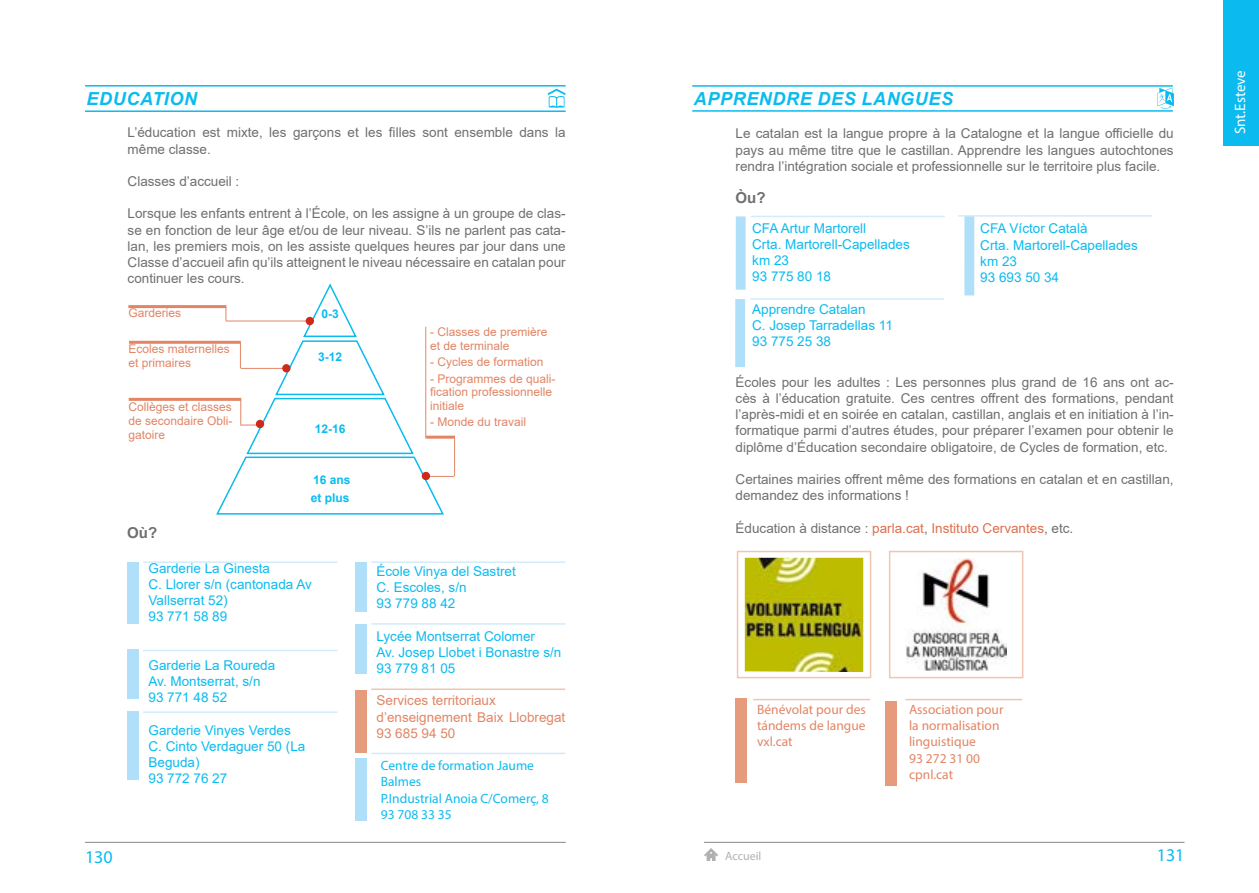
<style>
.page{position:relative;width:1259px;height:893px;background:#fff}
.page>*{position:absolute;margin:0;border:0;box-sizing:border-box;transform-origin:0 0}
.t1{font:italic 700 18px "Arial";letter-spacing:.035em;color:#0bbbef}
.t2{font:18px "Myriad Pro";color:#0bbbef}
.t3{font:15px "Myriad Pro";color:#fff}
.t4{font:700 15px "Arial";color:#706f6f}
.t5{font:13.5px/16.2px "Arial";color:#706f6f;text-align:justify}
.t6{font:13.5px/16.2px "Arial";color:#0bbbef}
.t7{font:13.5px/16.2px "Myriad Pro";color:#e28565;text-align:justify}
.t8{font:13.5px/16.2px "Myriad Pro";color:#0bbbef}
.t9{font:13.5px/16.2px "Arial";color:#e28565}
.t10{font:13.5px "Arial";color:#dd6f4e}
.t11{font:12px/14.4px "Arial";color:#e28565}
.t12{font:700 12px/18px "Arial";color:#0bbbef}
.t13{font:12px "Myriad Pro";color:#b2b1b1}
.s1{color:#706f6f}
</style>
<div class="page">
<hr style="left:692px;top:85px;width:480px;height:2px;background:#0bbbef">
<hr style="left:692px;top:110px;width:480px;height:2px;background:#0bbbef">
<div style="left:1224px;top:0;width:35px;height:145px;background:#0bbbef"></div>
<hr style="left:704px;top:842px;width:480px;height:1px;background:#878787">
<svg style="left:704px;top:848px;width:14px;height:13px"></svg>
<hr style="left:85px;top:85px;width:481px;height:2px;background:#0bbbef">
<hr style="left:85px;top:110px;width:481px;height:2px;background:#0bbbef">
<hr style="left:85px;top:842px;width:481px;height:1px;background:#878787">
<svg style="left:1157px;top:88px;width:17px;height:21px"></svg>
<img style="left:745px;top:558px;width:118px;height:114px">
<img style="left:906px;top:558px;width:101px;height:113px">
<div style="left:735px;top:699px;width:12px;height:84px;background:#e79b7d"></div>
<hr style="left:753px;top:699px;width:117px;height:1px;background:#f1c5b0">
<div style="left:885px;top:702px;width:12px;height:84px;background:#e79b7d"></div>
<hr style="left:905px;top:699px;width:117px;height:1px;background:#f1c5b0">
<div style="left:737px;top:551px;width:134px;height:127px;border:2px solid #f1c5b0"></div>
<div style="left:889px;top:551px;width:134px;height:127px;border:2px solid #f1c5b0"></div>
<hr style="left:128px;top:305px;width:98px;height:3px;background:#e28565">
<hr style="left:129px;top:341px;width:112px;height:3px;background:#e28565">
<hr style="left:129px;top:398px;width:112px;height:3px;background:#e28565">
<svg style="left:215px;top:283px;width:230px;height:232px"></svg>
<div style="left:306px;top:317px;width:8px;height:8px;background:#ce2919;border-radius:50%"></div>
<div style="left:282px;top:364px;width:8px;height:8px;background:#ce2919;border-radius:50%"></div>
<div style="left:256px;top:420px;width:8px;height:8px;background:#ce2919;border-radius:50%"></div>
<hr style="left:426px;top:436px;width:29px;height:3px;background:#e28565">
<hr style="left:425px;top:327px;width:1px;height:111px;background:#e28565">
<hr style="left:424px;top:476px;width:30px;height:1px;background:#e28565">
<hr style="left:454px;top:438px;width:1px;height:38px;background:#e28565">
<div style="left:422px;top:472px;width:8px;height:8px;background:#ce2919;border-radius:50%"></div>
<svg style="left:547px;top:89px;width:19px;height:19px"></svg>
<hr style="left:143px;top:650px;width:194px;height:1px;background:#d2ecfc">
<hr style="left:143px;top:711px;width:194px;height:2px;background:#d2ecfc">
<div style="left:127px;top:563px;width:12px;height:61px;background:#afdff9"></div>
<div style="left:127px;top:650px;width:12px;height:49px;background:#afdff9"></div>
<div style="left:127px;top:711px;width:12px;height:69px;background:#afdff9"></div>
<hr style="left:143px;top:561px;width:194px;height:2px;background:#d2ecfc">
<div style="left:355px;top:563px;width:12px;height:49px;background:#afdff9"></div>
<hr style="left:371px;top:561px;width:194px;height:2px;background:#d2ecfc">
<div style="left:355px;top:625px;width:12px;height:49px;background:#afdff9"></div>
<hr style="left:371px;top:623px;width:194px;height:2px;background:#d2ecfc">
<div style="left:355px;top:690px;width:12px;height:63px;background:#e79b7d"></div>
<hr style="left:371px;top:688px;width:194px;height:2px;background:#f1c5b0">
<div style="left:964px;top:216px;width:10px;height:79px;background:#afdff9"></div>
<hr style="left:958px;top:215px;width:194px;height:2px;background:#d2ecfc">
<div style="left:735px;top:299px;width:10px;height:68px;background:#afdff9"></div>
<hr style="left:750px;top:298px;width:194px;height:2px;background:#d2ecfc">
<div style="left:736px;top:216px;width:9px;height:74px;background:#afdff9"></div>
<hr style="left:750px;top:216px;width:194px;height:1px;background:#d2ecfc">
<div style="left:355px;top:758px;width:12px;height:63px;background:#afdff9"></div>
<hr style="left:371px;top:753px;width:194px;height:1px;background:#d2ecfc">
<h1 class="t1" style="left:87px;top:87px;width:112px">EDUCATION</h1>
<p class="t5" style="left:128px;top:124px;width:439px">L’éducation est mixte, les garçons et les filles sont ensemble dans la même classe.</p>
<p class="t5" style="left:128px;top:173px;width:113px">Classes d’accueil :</p>
<p class="t5" style="left:128px;top:205px;width:439px">Lorsque les enfants entrent à l’École, on les assigne à un groupe de clas&shy;se en fonction de leur âge et/ou de leur niveau. S’ils ne parlent pas cata&shy;lan, les premiers mois, on les assiste quelques heures par jour dans une Classe d’accueil afin qu’ils atteignent le niveau nécessaire en catalan pour continuer les cours.</p>
<p class="t12" style="left:321px;top:305px;width:19px">0-3</p>
<p class="t12" style="left:318px;top:348px;width:26px">3-12</p>
<p class="t11" style="left:128px;top:305px;width:54px">Garderies</p>
<p class="t11" style="left:128px;top:341px;width:103px">Écoles maternelles et primaires</p>
<p class="t11" style="left:430px;top:325px;width:119px;line-height:13.5px">- Classes de première et de terminale</p>
<p class="t11" style="left:430px;top:355px;width:115px">- Cycles de formation</p>
<p class="t11" style="left:430px;top:372px;width:127px;line-height:13.5px">- Programmes de quali&shy;fication professionnelle initiale</p>
<p class="t11" style="left:430px;top:415px;width:98px">- Monde du travail</p>
<p class="t11" style="left:128px;top:399px;width:106px;text-align:justify">Collèges et classes de secondaire Obli&shy;gatoire</p>
<p class="t12" style="left:315px;top:420px;width:32px">12-16</p>
<p class="t12" style="left:311px;top:471px;width:41px">16 ans et plus</p>
<p class="t4" style="left:127px;top:523px;width:31px">Où?</p>
<p class="t6" style="left:148px;top:560px;width:165px">Garderie La Ginesta<br>C. Llorer s/n (cantonada Av<br>Vallserrat 52)<br>93 771 58 89</p>
<p class="t6" style="left:148px;top:657px;width:128px">Garderie La Roureda<br>Av. Montserrat, s/n<br>93 771 48 52</p>
<p class="t6" style="left:148px;top:722px;width:158px">Garderie Vinyes Verdes<br>C. Cinto Verdaguer 50 (La<br>Beguda)<br>93 772 76 27</p>
<p class="t6" style="left:376px;top:563px;width:141px">École Vinya del Sastret<br>C. Escoles, s/n<br>93 779 88 42</p>
<p class="t6" style="left:376px;top:628px;width:186px">Lycée Montserrat Colomer<br>Av. Josep Llobet i Bonastre s/n<br>93 779 81 05</p>
<p class="t9" style="left:376px;top:692px;width:190px">Services territoriaux d’enseignement Baix Llobregat<br>93 685 94 50</p>
<p class="t8" style="left:381px;top:757px;width:169px">Centre de formation Jaume<br>Balmes<br>P.Industrial Anoia C/Comerç, 8<br>93 708 33 35</p>
<h1 class="t1" style="left:694px;top:86px;width:261px">APPRENDRE DES LANGUES</h1>
<p class="t5" style="left:735px;top:125px;width:439px">Le catalan est la langue propre à la Catalogne et la langue officielle du pays au même titre que le castillan. Apprendre les langues autochtones rendra l’intégration sociale et professionnelle sur le territoire plus facile.</p>
<p class="t4" style="left:735px;top:187px;width:31px">Òu?</p>
<p class="t6" style="left:752px;top:220px;width:159px">CFA Artur Martorell<br>Crta. Martorell-Capellades km 23<br>93 775 80 18</p>
<p class="t6" style="left:752px;top:301px;width:142px">Apprendre Catalan<br>C. Josep Tarradellas 11<br>93 775 25 38</p>
<p class="t6" style="left:980px;top:220px;width:159px">CFA Víctor Català<br>Crta. Martorell-Capellades km 23<br>93 693 50 34</p>
<p class="t5" style="left:735px;top:374px;width:439px">Écoles pour les adultes : Les personnes plus grand de 16 ans ont ac&shy;cès à l’éducation gratuite. Ces centres offrent des formations, pendant l’après-midi et en soirée en catalan, castillan, anglais et en initiation à l’in&shy;formatique parmi d’autres études, pour préparer l’examen pour obtenir le diplôme d’Éducation secondaire obligatoire, de Cycles de formation, etc.</p>
<p class="t5" style="left:735px;top:471px;width:439px">Certaines mairies offrent même des formations en catalan et en castillan, demandez des informations !</p>
<p class="t10" style="left:735px;top:518px;width:339px"><span class="s1">Éducation à distance :</span> parla.cat<span class="s1">,</span> Instituto Cervantes<span class="s1">, etc.</span></p>
<p class="t7" style="left:757px;top:701px;width:110px">Bénévolat pour des tándems de langue vxl.cat</p>
<p class="t7" style="left:909px;top:701px;width:96px;text-align:left">Association pour la normalisation linguistique<br>93 272 31 00 cpnl.cat</p>
<h1 class="t2" style="left:85px;top:846px;width:29px">130</h1>
<p class="t13" style="left:725px;top:849px;width:38px">Accueil</p>
<h1 class="t2" style="left:1156px;top:844px;width:29px">131</h1>
<p class="t3" style="left:1230px;top:134px;width:65px;rotate:-90deg">Snt.Esteve</p>
</div>
